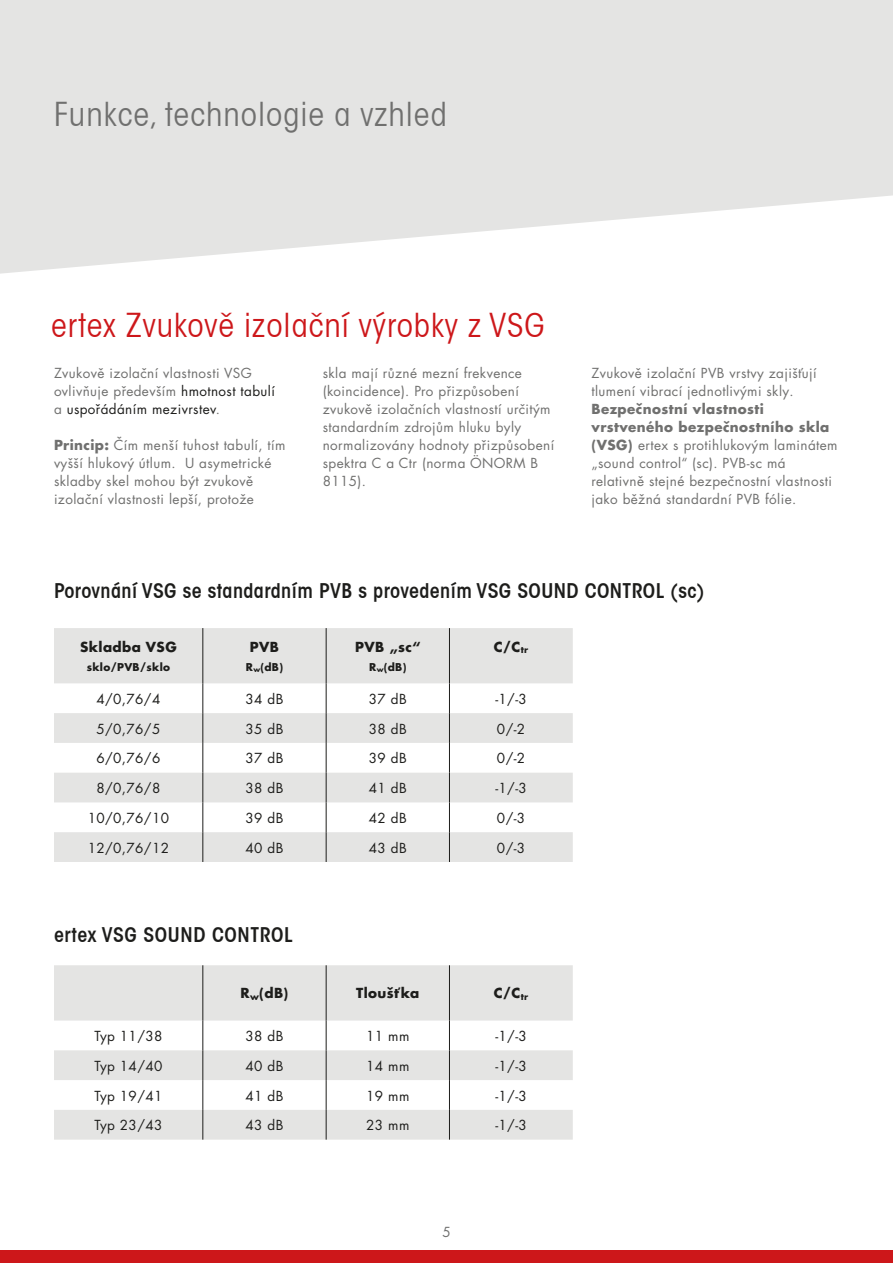
<style>
.page{position:relative;width:893px;height:1263px;background:#fff}
.page>*{position:absolute;margin:0;border:0;box-sizing:border-box;transform-origin:0 0}
.t1{font:condensed 33px "ITC Avant Garde Gothic Std CZ";letter-spacing:.03em;color:#cd171a}
.t2{font:condensed 33px "ITC Avant Garde Gothic Std CZ";letter-spacing:.03em;color:#70706f}
.t3{font:600 condensed 20.25px "ITC Avant Garde Gothic Std CZ";letter-spacing:.02em;color:#1d1d1b}
.t4{font:13.5px/18px "Futura LT Pro";letter-spacing:.03em;color:#70706f}
.t5{font:13.5px "Futura LT Pro";letter-spacing:.03em;color:#1d1d1b}
.t6{font:700 13.5px "Futura LT Pro";letter-spacing:.03em;color:#1d1d1b}
.t7{font:700 10.5px "Futura LT Pro";letter-spacing:.03em;color:#1d1d1b}
.s1{color:#1d1d1b}
.s2{font-weight:700}
</style>
<div class="page">
<svg style="left:0;top:0;width:893px;height:274px;background:#e7e7e7"></svg>
<div style="left:0;top:1250px;width:893px;height:13px;background:#cd171a"></div>
<svg style="left:54px;top:628px;width:519px;height:234px;fill:#e4e4e3"></svg>
<hr style="left:203px;top:628px;width:1px;height:55px;background:#1d1d1b">
<hr style="left:326px;top:628px;width:1px;height:55px;background:#1d1d1b">
<hr style="left:449px;top:628px;width:1px;height:55px;background:#1d1d1b">
<hr style="left:203px;top:683px;width:1px;height:30px;background:#1d1d1b">
<hr style="left:326px;top:683px;width:1px;height:30px;background:#1d1d1b">
<hr style="left:449px;top:683px;width:1px;height:30px;background:#1d1d1b">
<hr style="left:203px;top:713px;width:1px;height:30px;background:#1d1d1b">
<hr style="left:326px;top:713px;width:1px;height:30px;background:#1d1d1b">
<hr style="left:449px;top:713px;width:1px;height:30px;background:#1d1d1b">
<hr style="left:203px;top:743px;width:1px;height:30px;background:#1d1d1b">
<hr style="left:326px;top:743px;width:1px;height:30px;background:#1d1d1b">
<hr style="left:449px;top:743px;width:1px;height:30px;background:#1d1d1b">
<svg style="left:203px;top:773px;width:1px;height:29px"></svg>
<svg style="left:326px;top:773px;width:1px;height:29px"></svg>
<svg style="left:449px;top:773px;width:1px;height:29px"></svg>
<hr style="left:203px;top:802px;width:1px;height:30px;background:#1d1d1b">
<hr style="left:326px;top:802px;width:1px;height:30px;background:#1d1d1b">
<hr style="left:449px;top:802px;width:1px;height:30px;background:#1d1d1b">
<hr style="left:203px;top:832px;width:1px;height:30px;background:#1d1d1b">
<hr style="left:326px;top:832px;width:1px;height:30px;background:#1d1d1b">
<hr style="left:449px;top:832px;width:1px;height:30px;background:#1d1d1b">
<svg style="left:54px;top:965px;width:519px;height:174px;fill:#e4e4e3"></svg>
<hr style="left:203px;top:965px;width:1px;height:55px;background:#1d1d1b">
<hr style="left:326px;top:965px;width:1px;height:55px;background:#1d1d1b">
<hr style="left:449px;top:965px;width:1px;height:55px;background:#1d1d1b">
<hr style="left:203px;top:1020px;width:1px;height:30px;background:#1d1d1b">
<hr style="left:326px;top:1020px;width:1px;height:30px;background:#1d1d1b">
<hr style="left:449px;top:1020px;width:1px;height:30px;background:#1d1d1b">
<hr style="left:203px;top:1050px;width:1px;height:30px;background:#1d1d1b">
<hr style="left:326px;top:1050px;width:1px;height:30px;background:#1d1d1b">
<hr style="left:449px;top:1050px;width:1px;height:30px;background:#1d1d1b">
<hr style="left:203px;top:1080px;width:1px;height:30px;background:#1d1d1b">
<hr style="left:326px;top:1080px;width:1px;height:30px;background:#1d1d1b">
<hr style="left:449px;top:1080px;width:1px;height:30px;background:#1d1d1b">
<svg style="left:203px;top:1110px;width:1px;height:29px"></svg>
<svg style="left:326px;top:1110px;width:1px;height:29px"></svg>
<svg style="left:449px;top:1110px;width:1px;height:29px"></svg>
<h1 class="t2" style="left:54px;top:94px;width:394px">Funkce, technologie a vzhled</h1>
<h1 class="t1" style="left:51px;top:305px;width:495px">ertex Zvukově izolační výrobky z VSG</h1>
<p class="t4" style="left:54px;top:364px;width:222px">Zvukově izolační vlastnosti VSG ovlivňuje především <span class="s1">hmotnost tabulí </span>a <span class="s1">uspořádáním mezivrstev</span>.</p>
<p class="t4" style="left:54px;top:436px;width:233px"><span class="s2">Princip:</span> Čím menší tuhost tabulí, tím vyšší hlukový útlum. U asymetrické skladby skel mohou být zvukově izolační vlastnosti lepší, protože</p>
<p class="t4" style="left:323px;top:364px;width:233px">skla mají různé mezní frekvence (koincidence). Pro přizpůsobení zvukově izolačních vlastností určitým standardním zdrojům hluku byly normalizovány hodnoty přizpůsobení spektra C a Ctr (norma ÖNORM B<br>8115).</p>
<p class="t4" style="left:591px;top:363px;width:227px">Zvukově izolační PVB vrstvy zajišťují tlumení vibrací jednotlivými skly.</p>
<p class="t4" style="left:591px;top:399px;width:248px"><span class="s2">Bezpečnostní vlastnosti vrstveného bezpečnostního skla (VSG)</span> ertex s protihlukovým laminátem „sound control“ (sc). PVB-sc má relativně stejné bezpečnostní vlastnosti jako běžná standardní PVB fólie.</p>
<h2 class="t3" style="left:54px;top:577px;width:652px">Porovnání VSG se standardním PVB s provedením VSG SOUND CONTROL (sc)</h2>
<p class="t6" style="left:80px;top:636px;width:98px">Skladba VSG</p>
<p class="t7" style="left:87px;top:659px;width:85px">sklo/PVB/sklo</p>
<p class="t6" style="left:250px;top:636px;width:31px">PVB</p>
<p class="t7" style="left:246px;top:659px;width:39px">R<sub>w</sub>(dB)</p>
<p class="t6" style="left:355px;top:636px;width:67px">PVB „sc“</p>
<p class="t7" style="left:369px;top:659px;width:39px">R<sub>w</sub>(dB)</p>
<p class="t6" style="left:494px;top:636px;width:36px">C/C<sub>tr</sub></p>
<p class="t5" style="left:96px;top:690px;width:65px">4/0,76/4</p>
<p class="t5" style="left:246px;top:690px;width:39px">34 dB</p>
<p class="t5" style="left:369px;top:690px;width:39px">37 dB</p>
<p class="t5" style="left:495px;top:690px;width:33px">-1/-3</p>
<p class="t5" style="left:96px;top:719px;width:65px">5/0,76/5</p>
<p class="t5" style="left:246px;top:719px;width:39px">35 dB</p>
<p class="t5" style="left:369px;top:719px;width:39px">38 dB</p>
<p class="t5" style="left:497px;top:719px;width:30px">0/-2</p>
<p class="t5" style="left:96px;top:749px;width:65px">6/0,76/6</p>
<p class="t5" style="left:246px;top:749px;width:39px">37 dB</p>
<p class="t5" style="left:369px;top:749px;width:39px">39 dB</p>
<p class="t5" style="left:497px;top:749px;width:30px">0/-2</p>
<p class="t5" style="left:96px;top:779px;width:65px">8/0,76/8</p>
<p class="t5" style="left:246px;top:779px;width:39px">38 dB</p>
<p class="t5" style="left:369px;top:779px;width:39px">41 dB</p>
<p class="t5" style="left:495px;top:779px;width:33px">-1/-3</p>
<p class="t5" style="left:88px;top:809px;width:83px">10/0,76/10</p>
<p class="t5" style="left:246px;top:809px;width:39px">39 dB</p>
<p class="t5" style="left:369px;top:809px;width:39px">42 dB</p>
<p class="t5" style="left:497px;top:809px;width:30px">0/-3</p>
<p class="t5" style="left:88px;top:838px;width:83px">12/0,76/12</p>
<p class="t5" style="left:246px;top:838px;width:39px">40 dB</p>
<p class="t5" style="left:369px;top:838px;width:39px">43 dB</p>
<p class="t5" style="left:497px;top:838px;width:30px">0/-3</p>
<h2 class="t3" style="left:54px;top:921px;width:240px">ertex VSG SOUND CONTROL</h2>
<p class="t6" style="left:241px;top:983px;width:49px">R<sub>w</sub>(dB)</p>
<p class="t6" style="left:356px;top:983px;width:65px">Tloušťka</p>
<p class="t6" style="left:494px;top:983px;width:36px">C/C<sub>tr</sub></p>
<p class="t5" style="left:94px;top:1027px;width:70px">Typ 11/38</p>
<p class="t5" style="left:246px;top:1027px;width:39px">38 dB</p>
<p class="t5" style="left:366px;top:1027px;width:45px">11 mm</p>
<p class="t5" style="left:495px;top:1027px;width:33px">-1/-3</p>
<p class="t5" style="left:94px;top:1056px;width:70px">Typ 14/40</p>
<p class="t5" style="left:246px;top:1056px;width:39px">40 dB</p>
<p class="t5" style="left:366px;top:1056px;width:45px">14 mm</p>
<p class="t5" style="left:495px;top:1056px;width:33px">-1/-3</p>
<p class="t5" style="left:94px;top:1086px;width:70px">Typ 19/41</p>
<p class="t5" style="left:246px;top:1086px;width:39px">41 dB</p>
<p class="t5" style="left:366px;top:1086px;width:45px">19 mm</p>
<p class="t5" style="left:495px;top:1086px;width:33px">-1/-3</p>
<p class="t5" style="left:94px;top:1116px;width:70px">Typ 23/43</p>
<p class="t5" style="left:246px;top:1116px;width:39px">43 dB</p>
<p class="t5" style="left:366px;top:1116px;width:45px">23 mm</p>
<p class="t5" style="left:495px;top:1116px;width:33px">-1/-3</p>
<p class="t4" style="left:442px;top:1223px;width:10px">5</p>
</div>
